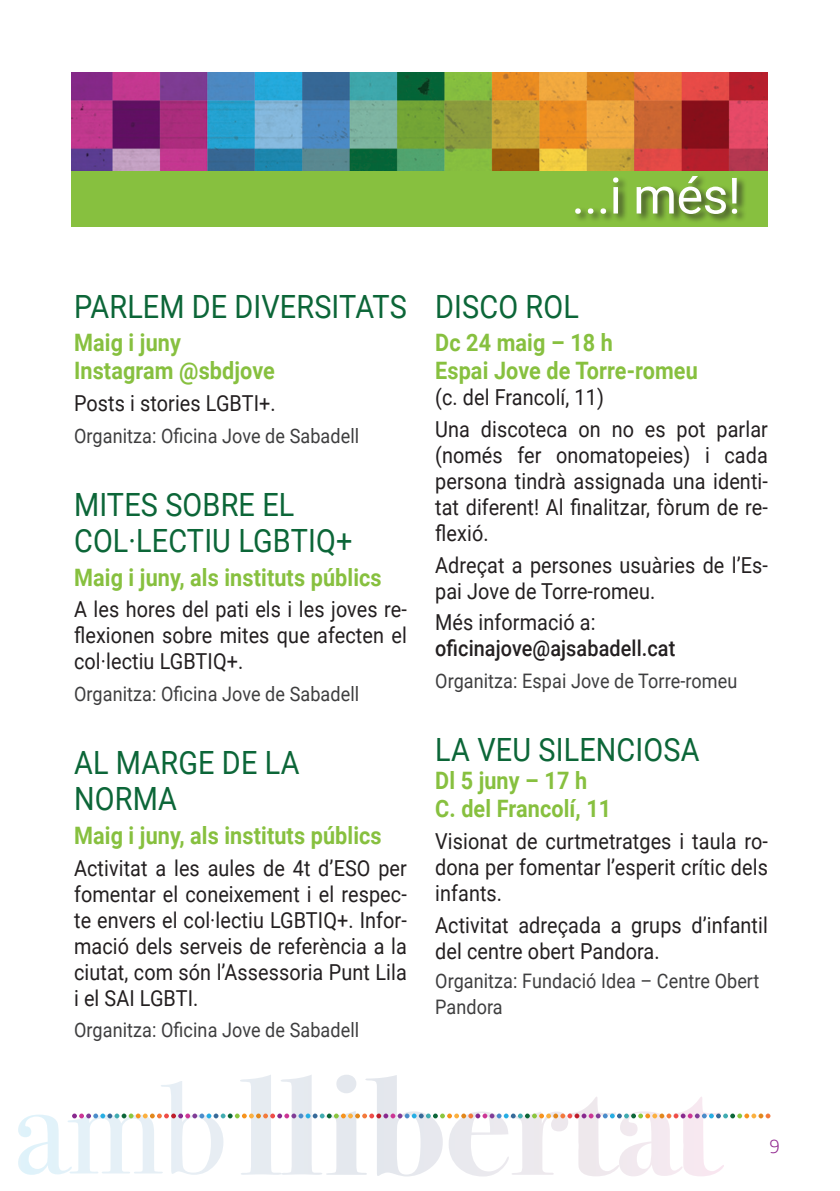
<style>
.page{position:relative;width:840px;height:1191px;background:#fff}
.page>*{position:absolute;margin:0;border:0;box-sizing:border-box;transform-origin:0 0}
.t1{font:50px "Roboto";color:#fff}
.t2{font:32px/36px "Roboto";letter-spacing:.005em;color:#0c6638;scale:.9 1}
.t3{font:700 24px "Roboto";letter-spacing:.005em;color:#87c03f;scale:.9 1}
.t4{font:22px/26px "Roboto";letter-spacing:.005em;color:#231f20;text-align:justify;scale:.9 1}
.t5{font:500 22px "Roboto";letter-spacing:.005em;color:#231f20;scale:.9 1}
.t6{font:20px/26px "Roboto";letter-spacing:.005em;color:#3e3e3f;scale:.9 1}
.t7{font:300 18px "Encode Sans";color:#90268f}
</style>
<div class="page">
<svg style="left:72px;top:1096px;width:698px;height:80px"></svg>
<div style="left:71px;top:170px;width:696px;height:57px;background:#87c03f"></div>
<img style="left:72px;top:72px;width:695px;height:98px">
<div style="left:573px;top:174px;width:173px;height:50px;background:#231f20;opacity:.75"></div>
<p class="t1" style="left:571px;top:161px;width:170px">...i més!</p>
<p class="t2" style="left:74px;top:287px;width:371px">PARLEM DE DIVERSITATS</p>
<p class="t3" style="left:74px;top:326px;width:120px">Maig i juny</p>
<p class="t3" style="left:74px;top:354px;width:224px">Instagram @sbdjove</p>
<p class="t4" style="left:74px;top:389px;width:225px">Posts i stories LGBTI+.</p>
<p class="t6" style="left:74px;top:422px;width:318px">Organitza: Oficina Jove de Sabadell</p>
<p class="t2" style="left:74px;top:485px;width:310px">MITES SOBRE EL<br>COL·LECTIU LGBTIQ+</p>
<p class="t3" style="left:74px;top:560px;width:343px">Maig i juny, als instituts públics</p>
<p class="t4" style="left:74px;top:595px;width:371px">A les hores del pati els i les joves re&shy;flexionen sobre mites que afecten el col·lectiu LGBTIQ+.</p>
<p class="t6" style="left:74px;top:680px;width:318px">Organitza: Oficina Jove de Sabadell</p>
<p class="t2" style="left:74px;top:744px;width:252px">AL MARGE DE LA<br>NORMA</p>
<p class="t3" style="left:74px;top:818px;width:343px">Maig i juny, als instituts públics</p>
<p class="t4" style="left:74px;top:854px;width:371px">Activitat a les aules de 4t d’ESO per fomentar el coneixement i el respec&shy;te envers el col·lectiu LGBTIQ+. Infor&shy;mació dels serveis de referència a la ciutat, com són l’Assessoria Punt Lila i el SAI LGBTI.</p>
<p class="t6" style="left:74px;top:1016px;width:318px">Organitza: Oficina Jove de Sabadell</p>
<p class="t2" style="left:435px;top:287px;width:161px">DISCO ROL</p>
<p class="t3" style="left:435px;top:326px;width:199px">Dc 24 maig – 18 h</p>
<p class="t3" style="left:435px;top:354px;width:293px">Espai Jove de Torre-romeu</p>
<p class="t4" style="left:435px;top:383px;width:189px">(c. del Francolí, 11)</p>
<p class="t4" style="left:435px;top:415px;width:371px">Una discoteca on no es pot parlar (només fer onomatopeies) i cada persona tindrà assignada una identi&shy;tat diferent! Al finalitzar, fòrum de re&shy;flexió.</p>
<p class="t4" style="left:435px;top:551px;width:371px">Adreçat a persones usuàries de l’Es&shy;pai Jove de Torre-romeu.</p>
<p class="t4" style="left:435px;top:608px;width:179px">Més informació a:</p>
<p class="t5" style="left:435px;top:633px;width:268px">oficinajove@ajsabadell.cat</p>
<p class="t6" style="left:435px;top:667px;width:337px">Organitza: Espai Jove de Torre-romeu</p>
<p class="t2" style="left:435px;top:731px;width:295px">LA VEU SILENCIOSA</p>
<p class="t3" style="left:435px;top:764px;width:170px">Dl 5 juny – 17 h</p>
<p class="t3" style="left:435px;top:792px;width:197px">C. del Francolí, 11</p>
<p class="t4" style="left:435px;top:827px;width:371px">Visionat de curtmetratges i taula ro&shy;dona per fomentar l’esperit crític dels infants.</p>
<p class="t4" style="left:435px;top:911px;width:371px">Activitat adreçada a grups d’infantil del centre obert Pandora.</p>
<p class="t6" style="left:435px;top:967px;width:361px">Organitza: Fundació Idea – Centre Obert<br>Pandora</p>
<p class="t7" style="left:769px;top:1133px;width:12px">9</p>
</div>
